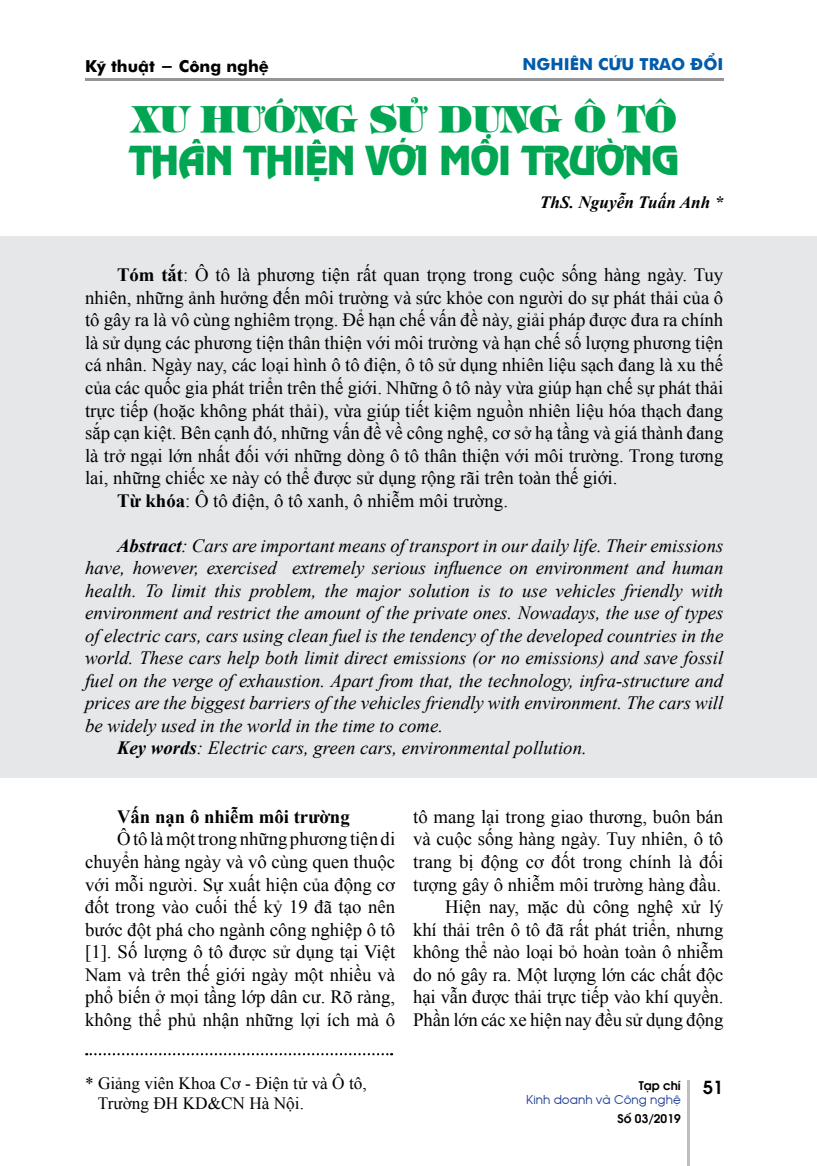
<style>
.page{position:relative;width:817px;height:1166px;background:#fff}
.page>*{position:absolute;margin:0;border:0;box-sizing:border-box;transform-origin:0 0}
.t1{font:700 36px "Revue";letter-spacing:-.03em;color:#00a651}
.t2{font:800 36px "Tiffany";color:#00a651}
.t3{font:18.75px/22.5px "Times New Roman";color:#000;text-align:justify}
.t4{font:italic 18.75px "Times New Roman";color:#000}
.t5{font:700 18.75px "Times New Roman";color:#000}
.t6{font:17.25px/20.7px "Times New Roman";color:#000}
.t7{font:italic 700 17.25px "Times New Roman";color:#000}
.t8{font:700 16.5px "Futura";color:#000}
.t9{font:700 16.5px "Futura";color:#005bab}
.t10{font:12px/14.4px "Avant Garde";color:#21409a}
.t11{font:600 12px "Avant Garde";color:#000}
.s1{font-weight:700}
.s2{font-weight:600;color:#000}
.s3{font-weight:600;font-size:18px;color:#000}
</style>
<div class="page">
<hr style="left:85px;top:79px;width:638px;height:2px;background:#939598">
<hr style="left:687px;top:1080px;width:2px;height:85px;background:#bcbdc0">
<div style="left:0;top:236px;width:816px;height:541px;background:#e6e7e8"></div>
<svg style="left:86px;top:1053px;width:306px;height:1px"></svg>
<p class="t8" style="left:85px;top:54px;width:185px">Kỹ thuật - Công nghệ</p>
<p class="t9" style="left:522px;top:52px;width:202px">NGHIÊN CỨU TRAO ĐỔI</p>
<h1 class="t2" style="left:132px;top:91px;width:546px">XU HƯỚNG SỬ DỤNG Ô TÔ</h1>
<h1 class="t1" style="left:129px;top:128px;width:551px">THÂN THIỆN VỚI MÔI TRƯỜNG</h1>
<p class="t7" style="left:540px;top:190px;width:185px">ThS. Nguyễn Tuấn Anh *</p>
<p class="t3" style="left:117px;top:263px;width:607px"><span class="s1">Tóm tắt</span>: Ô tô là phương tiện rất quan trọng trong cuộc sống hàng ngày. Tuy</p>
<p class="t3" style="left:85px;top:286px;width:639px">nhiên, những ảnh hưởng đến môi trường và sức khỏe con người do sự phát thải của ô</p>
<p class="t3" style="left:85px;top:308px;width:639px">tô gây ra là vô cùng nghiêm trọng. Để hạn chế vấn đề này, giải pháp được đưa ra chính</p>
<p class="t3" style="left:85px;top:331px;width:639px">là sử dụng các phương tiện thân thiện với môi trường và hạn chế số lượng phương tiện</p>
<p class="t3" style="left:85px;top:353px;width:639px">cá nhân. Ngày nay, các loại hình ô tô điện, ô tô sử dụng nhiên liệu sạch đang là xu thế</p>
<p class="t3" style="left:85px;top:376px;width:639px">của các quốc gia phát triển trên thế giới. Những ô tô này vừa giúp hạn chế sự phát thải</p>
<p class="t3" style="left:85px;top:398px;width:639px">trực tiếp (hoặc không phát thải), vừa giúp tiết kiệm nguồn nhiên liệu hóa thạch đang</p>
<p class="t3" style="left:85px;top:421px;width:639px">sắp cạn kiệt. Bên cạnh đó, những vấn đề về công nghệ, cơ sở hạ tầng và giá thành đang</p>
<p class="t3" style="left:85px;top:443px;width:639px">là trở ngại lớn nhất đối với những dòng ô tô thân thiện với môi trường. Trong tương</p>
<p class="t3" style="left:85px;top:466px;width:534px">lai, những chiếc xe này có thể được sử dụng rộng rãi trên toàn thế giới.</p>
<p class="t3" style="left:117px;top:488px;width:392px"><span class="s1">Từ khóa</span>: Ô tô điện, ô tô xanh, ô nhiễm môi trường.</p>
<p class="t4" style="left:117px;top:532px;width:607px"><span class="s1">Abstract</span>: Cars are important means of transport in our daily life. Their emissions</p>
<p class="t4" style="left:85px;top:554px;width:639px">have, however, exercised extremely serious influence on environment and human</p>
<p class="t4" style="left:85px;top:577px;width:639px">health. To limit this problem, the major solution is to use vehicles friendly with</p>
<p class="t4" style="left:85px;top:599px;width:639px">environment and restrict the amount of the private ones. Nowadays, the use of types</p>
<p class="t4" style="left:85px;top:622px;width:639px">of electric cars, cars using clean fuel is the tendency of the developed countries in the</p>
<p class="t4" style="left:85px;top:644px;width:639px">world. These cars help both limit direct emissions (or no emissions) and save fossil</p>
<p class="t4" style="left:85px;top:667px;width:639px">fuel on the verge of exhaustion. Apart from that, the technology, infra-structure and</p>
<p class="t4" style="left:85px;top:689px;width:639px">prices are the biggest barriers of the vehicles friendly with environment. The cars will</p>
<p class="t4" style="left:85px;top:712px;width:359px">be widely used in the world in the time to come.</p>
<p class="t4" style="left:117px;top:734px;width:471px"><span class="s1">Key words</span>: Electric cars, green cars, environmental pollution.</p>
<p class="t5" style="left:117px;top:803px;width:234px">Vấn nạn ô nhiễm môi trường</p>
<p class="t3" style="left:85px;top:827px;width:311px;text-indent:32px">Ô tô là một trong những phương tiện di chuyển hàng ngày và vô cùng quen thuộc với mỗi người. Sự xuất hiện của động cơ đốt trong vào cuối thế kỷ 19 đã tạo nên bước đột phá cho ngành công nghiệp ô tô [1]. Số lượng ô tô được sử dụng tại Việt Nam và trên thế giới ngày một nhiều và phổ biến ở mọi tầng lớp dân cư. Rõ ràng, không thể phủ nhận những lợi ích mà ô</p>
<p class="t6" style="left:98px;top:1071px;width:270px;text-indent:-13px">* Giảng viên Khoa Cơ - Điện tử và Ô tô,<br>Trường ĐH KD&amp;CN Hà Nội.</p>
<p class="t3" style="left:413px;top:804px;width:312px;text-align:right">tô mang lại trong giao thương, buôn bán và cuộc sống hàng ngày. Tuy nhiên, ô tô trang bị động cơ đốt trong chính là đối tượng gây ô nhiễm môi trường hàng đầu.<br>Hiện nay, mặc dù công nghệ xử lý<br>khí thải trên ô tô đã rất phát triển, nhưng không thể nào loại bỏ hoàn toàn ô nhiễm do nó gây ra. Một lượng lớn các chất độc hại vẫn được thải trực tiếp vào khí quyền.<br>Phần lớn các xe hiện nay đều sử dụng động</p>
<p class="t10" style="left:526px;top:1076px;width:198px;text-indent:112px"><span class="s2">Tạp chí</span> <span class="s3">51<br></span>Kinh doanh và Công nghệ</p>
<p class="t11" style="left:617px;top:1108px;width:65px">Số 03/2019</p>
</div>
